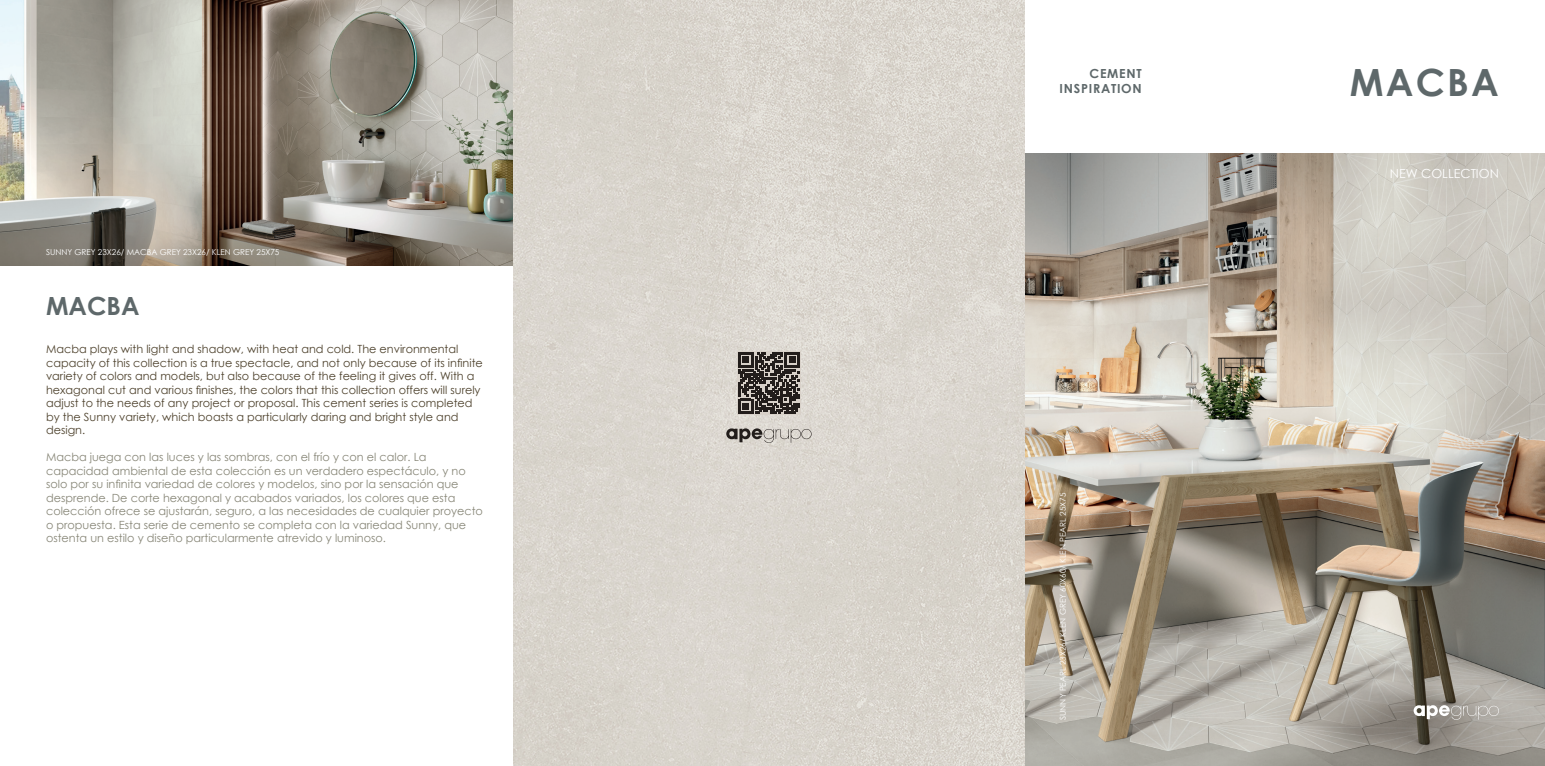
<style>
.page{position:relative;width:1545px;height:766px;background:#fff}
.page>*{position:absolute;margin:0;border:0;box-sizing:border-box;transform-origin:0 0}
.t1{font:700 37.5px "Century Gothic";letter-spacing:.06em;color:#5e686a}
.t2{font:700 25px "Century Gothic";color:#5e686a}
.t3{font:700 12.5px/15px "Century Gothic";letter-spacing:.06em;color:#5e686a;text-align:right}
.t4{font:12.5px "Century Gothic";color:#fff}
.t5{font:11.25px/13.5px "Century Gothic";color:#878677}
.t6{font:11.25px/13.5px "Century Gothic";color:#4d412c}
.t7{font:8.12px "Century Gothic";color:#fff}
</style>
<div class="page">
<img style="left:1024px;top:153px;width:521px;height:612px">
<svg style="left:1414px;top:705px;width:85px;height:14px"></svg>
<img style="left:0;top:0;width:514px;height:266px">
<img style="left:514px;top:0;width:510px;height:765px">
<svg style="left:726px;top:428px;width:86px;height:15px"></svg>
<svg style="left:737px;top:351px;width:64px;height:64px"></svg>
<svg style="left:738px;top:352px;width:61px;height:61px"></svg>
<p class="t7" style="left:46px;top:247px;width:235px">SUNNY GREY 23X26/ MACBA GREY 23X26/ KLEN GREY 25X75</p>
<h2 class="t2" style="left:46px;top:286px;width:95px">MACBA</h2>
<p class="t6" style="left:46px;top:342px;width:438px">Macba plays with light and shadow, with heat and cold. The environmental capacity of this collection is a true spectacle, and not only because of its infinite variety of colors and models, but also because of the feeling it gives off. With a hexagonal cut and various finishes, the colors that this collection offers will surely adjust to the needs of any project or proposal. This cement series is completed by the Sunny variety, which boasts a particularly daring and bright style and design.</p>
<p class="t5" style="left:46px;top:450px;width:438px">Macba juega con las luces y las sombras, con el frío y con el calor. La capacidad ambiental de esta colección es un verdadero espectáculo, y no solo por su infinita variedad de colores y modelos, sino por la sensación que desprende. De corte hexagonal y acabados variados, los colores que esta colección ofrece se ajustarán, seguro, a las necesidades de cualquier proyecto o propuesta. Esta serie de cemento se completa con la variedad Sunny, que ostenta un estilo y diseño particularmente atrevido y luminoso.</p>
<p class="t3" style="left:1059px;top:66px;width:84px">CEMENT<br>INSPIRATION</p>
<p class="t7" style="left:1057px;top:719px;width:228px;rotate:-90deg">SUNNY PEARL 23X26/ KLEN GREY 60X60/ KLEN PEARL 25X75</p>
<h1 class="t1" style="left:1350px;top:54px;width:151px">MACBA</h1>
<p class="t4" style="left:1390px;top:165px;width:111px">NEW COLLECTION</p>
</div>
